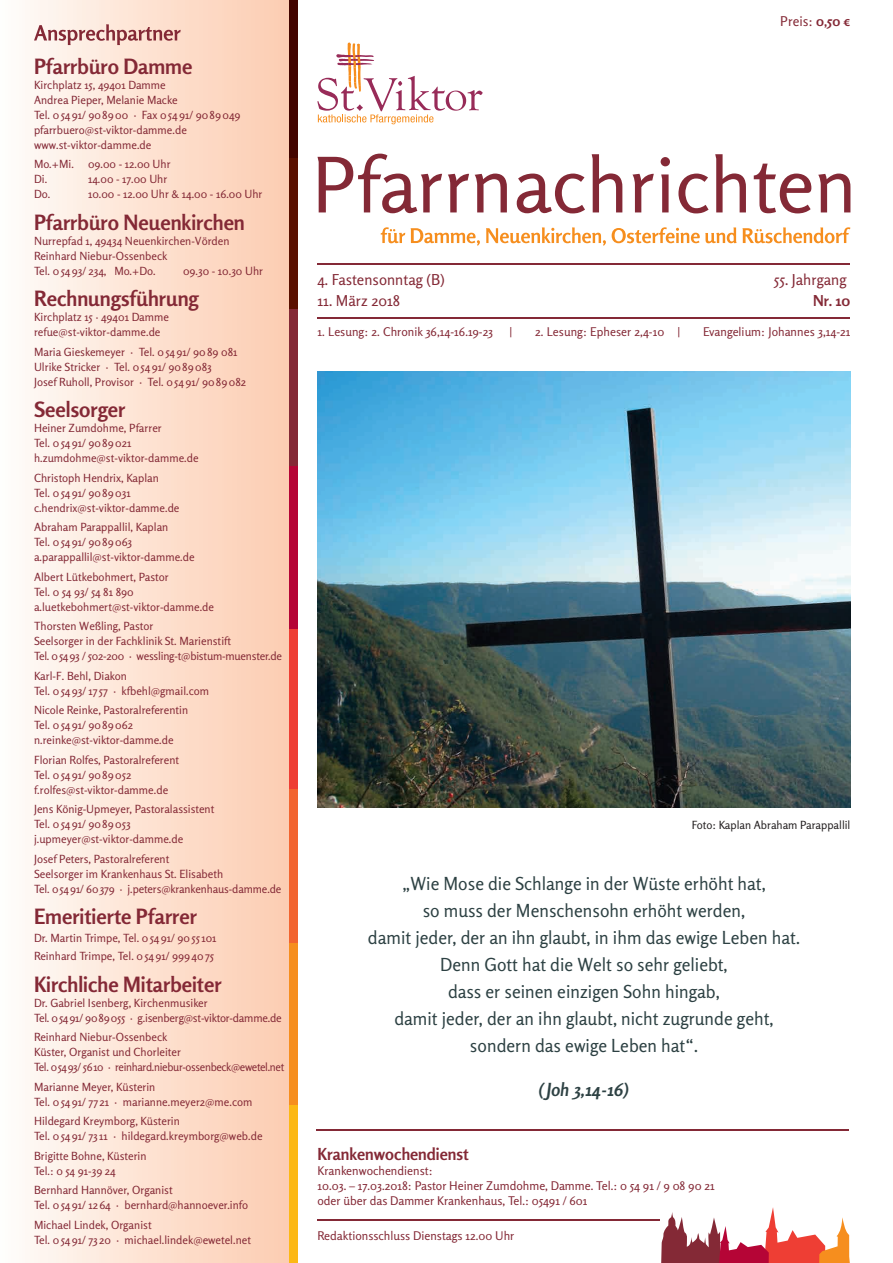
<style>
.page{position:relative;width:893px;height:1263px;background:#fff}
.page>*{position:absolute;margin:0;border:0;box-sizing:border-box;transform-origin:0 0}
.t1{font:700 21px "Rosario";color:#842936}
.t2{font:18px/27px "Rosario";color:#2d4143;text-align:center}
.t3{font:italic 700 18px "Rosario";color:#2d4143}
.t4{font:700 16.5px "Rosario";color:#842936}
.t5{font:15px "Rosario";color:#842936}
.t6{font:700 15px "Rosario";color:#842936}
.t7{font:13.5px "Rosario";color:#842936}
.t8{font:12px/15px "Rosario";color:#842936}
.t9{font:11.25px/15px "Rosario";color:#842936}
.t10{font:11.25px/15px "Rosario";letter-spacing:-.02em;color:#842936}
.t11{font:11.25px "Rosario";color:#231f20}
.s1{font-weight:700}
</style>
<div class="page">
<div style="left:0;top:0;width:291px;height:1263px;background:linear-gradient(to right,#fefdfa,#fccbaf)"></div>
<div style="left:289px;top:628px;width:8px;height:170px;background:#ee3e34"></div>
<div style="left:289px;top:790px;width:8px;height:162px;background:#f2642f"></div>
<div style="left:289px;top:943px;width:8px;height:168px;background:#f68e1e"></div>
<div style="left:289px;top:1105px;width:8px;height:158px;background:#fcb814"></div>
<div style="left:289px;top:305px;width:8px;height:170px;background:#842936"></div>
<div style="left:289px;top:467px;width:8px;height:162px;background:#b50536"></div>
<div style="left:289px;top:147px;width:8px;height:162px;background:#5a1000"></div>
<div style="left:289px;top:0;width:8px;height:158px;background:#430500"></div>
<svg style="left:317px;top:154px;width:533px;height:59px"></svg>
<svg style="left:34px;top:24px;width:147px;height:21px;background:#dcb5af"></svg>
<hr style="left:317px;top:264px;width:533px;height:1px;background:#842936">
<hr style="left:317px;top:317px;width:533px;height:2px;background:#842936">
<svg style="left:661px;top:1207px;width:189px;height:56px"></svg>
<svg style="left:381px;top:227px;width:469px;height:19px"></svg>
<hr style="left:316px;top:1129px;width:533px;height:2px;background:#842936">
<hr style="left:317px;top:1219px;width:343px;height:1px;background:#842936">
<svg style="left:317px;top:43px;width:166px;height:81px"></svg>
<img style="left:317px;top:371px;width:533px;height:437px">
<h1 class="t1" style="left:34px;top:53px;width:160px">Pfarrbüro Damme</h1>
<p class="t9" style="left:34px;top:77px;width:208px">Kirchplatz 15, 49401 Damme<br>Andrea Pieper, Melanie Macke<br>Tel. 0 54 91/ 90 89 00 · Fax 0 54 91/ 90 89 049 pfarrbuero@st-viktor-damme.de www.st-viktor-damme.de</p>
<p class="t9" style="left:34px;top:157px;width:41px">Mo.+Mi.</p>
<p class="t9" style="left:88px;top:157px;width:84px">09.00 - 12.00 Uhr</p>
<p class="t9" style="left:34px;top:172px;width:15px">Di.</p>
<p class="t9" style="left:88px;top:172px;width:81px">14.00 - 17.00 Uhr</p>
<p class="t9" style="left:34px;top:187px;width:18px">Do.</p>
<p class="t9" style="left:88px;top:187px;width:176px">10.00 - 12.00 Uhr &amp; 14.00 - 16.00 Uhr</p>
<h1 class="t1" style="left:34px;top:209px;width:212px">Pfarrbüro Neuenkirchen</h1>
<p class="t9" style="left:34px;top:233px;width:197px">Nurrepfad 1, 49434 Neuenkirchen-Vörden<br>Reinhard Niebur-Ossenbeck<br>Tel. 0 54 93/ 234, Mo.+Do.</p>
<p class="t9" style="left:183px;top:263px;width:82px">09.30 - 10.30 Uhr</p>
<h1 class="t1" style="left:34px;top:286px;width:166px">Rechnungsführung</h1>
<p class="t9" style="left:34px;top:310px;width:137px">Kirchplatz 15 · 49401 Damme refue@st-viktor-damme.de</p>
<p class="t9" style="left:34px;top:344px;width:214px">Maria Gieskemeyer · Tel. 0 54 91/ 90 89 081<br>Ulrike Stricker · Tel. 0 54 91/ 90 89 083<br>Josef Ruholl, Provisor · Tel. 0 54 91/ 90 89 082</p>
<h1 class="t1" style="left:34px;top:397px;width:93px">Seelsorger</h1>
<p class="t9" style="left:34px;top:421px;width:166px">Heiner Zumdohme, Pfarrer<br>Tel. 0 54 91/ 90 89 021 h.zumdohme@st-viktor-damme.de</p>
<p class="t9" style="left:34px;top:470px;width:147px">Christoph Hendrix, Kaplan<br>Tel. 0 54 91/ 90 89 031 c.hendrix@st-viktor-damme.de</p>
<p class="t9" style="left:34px;top:520px;width:162px">Abraham Parappallil, Kaplan<br>Tel. 0 54 91/ 90 89 063 a.parappallil@st-viktor-damme.de</p>
<p class="t9" style="left:34px;top:569px;width:182px">Albert Lütkebohmert, Pastor<br>Tel. 0 54 93/ 54 81 890 a.luetkebohmert@st-viktor-damme.de</p>
<p class="t9" style="left:34px;top:619px;width:250px">Thorsten Weßling, Pastor<br>Seelsorger in der Fachklinik St. Marienstift<br>Tel. 0 54 93 / 502-200 · wessling-t@bistum-muenster.de</p>
<p class="t9" style="left:34px;top:668px;width:177px">Karl-F. Behl, Diakon<br>Tel. 0 54 93/ 17 57 · kfbehl@gmail.com</p>
<p class="t9" style="left:34px;top:703px;width:156px">Nicole Reinke, Pastoralreferentin<br>Tel. 0 54 91/ 90 89 062 n.reinke@st-viktor-damme.de</p>
<p class="t9" style="left:34px;top:752px;width:147px">Florian Rolfes, Pastoralreferent<br>Tel. 0 54 91/ 90 89 052 f.rolfes@st-viktor-damme.de</p>
<p class="t9" style="left:34px;top:802px;width:182px">Jens König-Upmeyer, Pastoralassistent<br>Tel. 0 54 91/ 90 89 053 j.upmeyer@st-viktor-damme.de</p>
<p class="t9" style="left:34px;top:851px;width:249px">Josef Peters, Pastoralreferent<br>Seelsorger im Krankenhaus St. Elisabeth<br>Tel. 0 54 91/ 60 379 · j.peters@krankenhaus-damme.de</p>
<h1 class="t1" style="left:34px;top:904px;width:165px">Emeritierte Pfarrer</h1>
<p class="t9" style="left:34px;top:929px;width:184px;line-height:18px">Dr. Martin Trimpe, Tel. 0 54 91/ 90 55 101<br>Reinhard Trimpe, Tel. 0 54 91/ 999 40 75</p>
<h1 class="t1" style="left:34px;top:971px;width:189px">Kirchliche Mitarbeiter</h1>
<p class="t10" style="left:34px;top:995px;width:249px">Dr. Gabriel Isenberg, Kirchenmusiker<br>Tel. 0 54 91/ 90 89 055 · g.isenberg@st-viktor-damme.de</p>
<p class="t9" style="left:34px;top:1030px;width:252px">Reinhard Niebur-Ossenbeck<br>Küster, Organist und Chorleiter<br>Tel. 0 54 93/ 56 10 · reinhard.niebur-ossenbeck@ewetel.net</p>
<p class="t9" style="left:34px;top:1079px;width:220px">Marianne Meyer, Küsterin<br>Tel. 0 54 91/ 77 21 · marianne.meyer2@me.com</p>
<p class="t9" style="left:34px;top:1114px;width:230px">Hildegard Kreymborg, Küsterin<br>Tel. 0 54 91/ 73 11 · hildegard.kreymborg@web.de</p>
<p class="t9" style="left:34px;top:1148px;width:114px">Brigitte Bohne, Küsterin<br>Tel.: 0 54 91-39 24</p>
<p class="t9" style="left:34px;top:1183px;width:216px">Bernhard Hannöver, Organist<br>Tel. 0 54 91/ 12 64 · bernhard@hannoever.info</p>
<p class="t9" style="left:34px;top:1217px;width:219px">Michael Lindek, Organist<br>Tel. 0 54 91/ 73 20 · michael.lindek@ewetel.net</p>
<p class="t7" style="left:780px;top:14px;width:72px">Preis: <span class="s1">0,50 €</span></p>
<h3 class="t5" style="left:317px;top:271px;width:129px">4. Fastensonntag (B)</h3>
<h3 class="t5" style="left:774px;top:271px;width:74px">55. Jahrgang</h3>
<h3 class="t5" style="left:317px;top:292px;width:84px">11. März 2018</h3>
<h3 class="t6" style="left:813px;top:292px;width:39px">Nr. 10</h3>
<p class="t8" style="left:317px;top:324px;width:177px">1. Lesung: 2. Chronik 36,14-16.19-23</p>
<p class="t8" style="left:509px;top:324px;width:4px">|</p>
<p class="t8" style="left:535px;top:324px;width:147px">2. Lesung: Epheser 2,4-10 |</p>
<p class="t8" style="left:703px;top:324px;width:149px">Evangelium: Johannes 3,14-21</p>
<p class="t11" style="left:692px;top:818px;width:160px">Foto: Kaplan Abraham Parappallil</p>
<p class="t2" style="left:368px;top:870px;width:434px">„Wie Mose die Schlange in der Wüste erhöht hat,<br>so muss der Menschensohn erhöht werden,<br>damit jeder, der an ihn glaubt, in ihm das ewige Leben hat.<br>Denn Gott hat die Welt so sehr geliebt,<br>dass er seinen einzigen Sohn hingab,<br>damit jeder, der an ihn glaubt, nicht zugrunde geht, sondern das ewige Leben hat“.</p>
<h2 class="t3" style="left:539px;top:1079px;width:92px">( Joh 3,14-16)</h2>
<h3 class="t4" style="left:317px;top:1144px;width:153px">Krankenwochendienst</h3>
<p class="t8" style="left:317px;top:1164px;width:399px">Krankenwochendienst:<br>10.03. – 17.03.2018: Pastor Heiner Zumdohme, Damme. Tel.: 0 54 91 / 9 08 90 21 oder über das Dammer Krankenhaus, Tel.: 05491 / 601</p>
<p class="t8" style="left:317px;top:1228px;width:198px">Redaktionsschluss Dienstags 12.00 Uhr</p>
</div>
